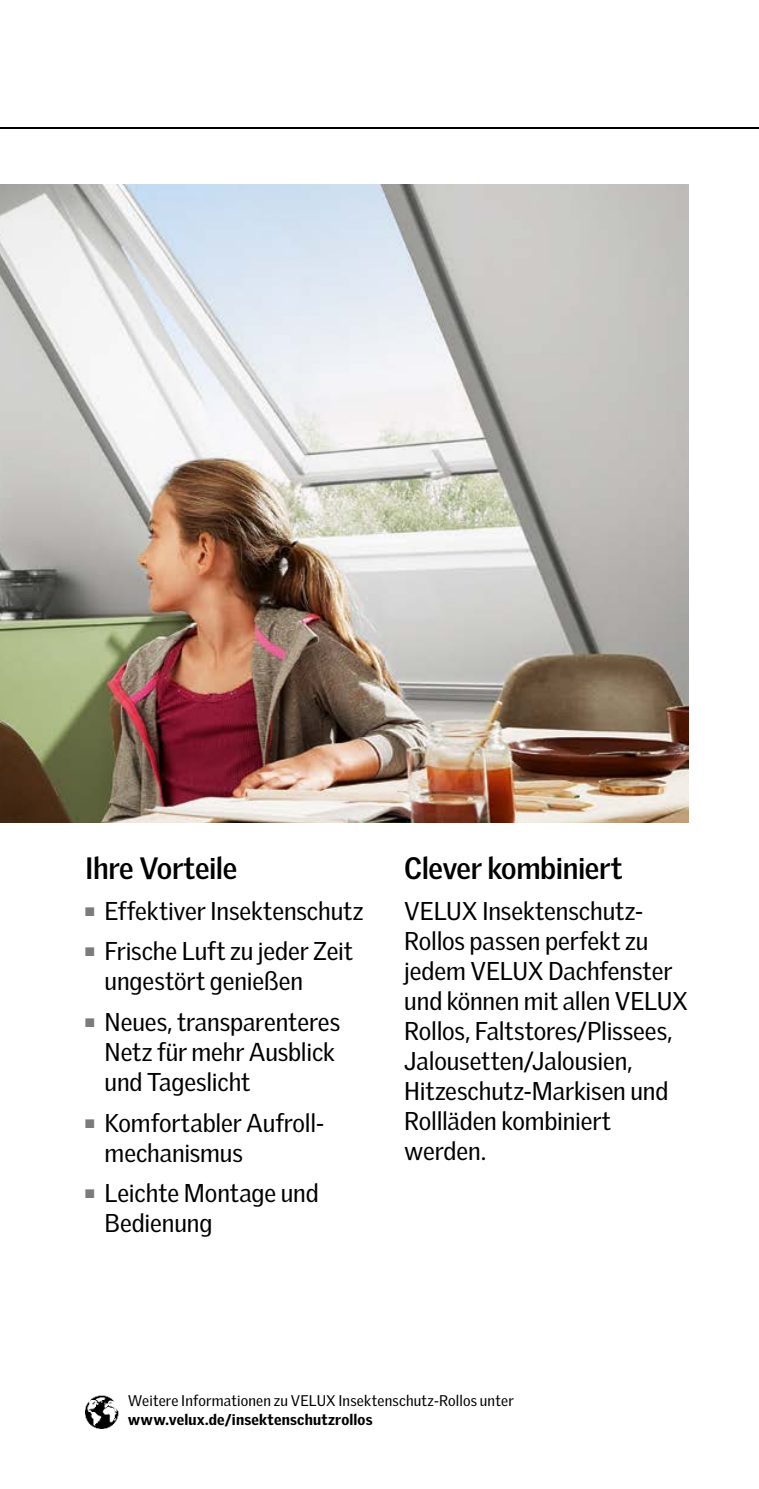
<style>
.page{position:relative;width:759px;height:1489px;background:#fff}
.page>*{position:absolute;margin:0;border:0;box-sizing:border-box;transform-origin:0 0}
.t1{font:700 30px "Velux Gothic";letter-spacing:-.015em;color:#000}
.t2{font:25px/30px "Velux Gothic";letter-spacing:-.005em;color:#000}
.t3{font:15px "Velux Gothic";letter-spacing:.01em;color:#000}
.t4{font:900 15px "Velux Gothic";letter-spacing:.015em;color:#000}
.s1{color:#7b7b79}
</style>
<div class="page">
<img style="left:0;top:184px;width:687px;height:638px">
<hr style="left:0;top:128px;width:758px;height:1px;background:#000">
<img style="left:85px;top:1395px;width:34px;height:33px">
<p class="t1" style="left:85px;top:849px;width:154px">Ihre Vorteile</p>
<p class="t2" style="left:85px;top:895px;width:280px"><span class="s1">■</span> Effektiver Insektenschutz</p>
<p class="t2" style="left:105px;top:935px;width:250px;text-indent:-19px"><span class="s1">■</span> Frische Luft zu jeder Zeit ungestört genießen</p>
<p class="t2" style="left:105px;top:1006px;width:237px;text-indent:-19px"><span class="s1">■</span> Neues, transparenteres<br>Netz für mehr Ausblick und Tageslicht</p>
<p class="t2" style="left:105px;top:1107px;width:221px;text-indent:-19px"><span class="s1">■</span> Komfortabler Aufroll&shy;mechanismus</p>
<p class="t2" style="left:105px;top:1177px;width:216px;text-indent:-19px"><span class="s1">■</span> Leichte Montage und<br>Bedienung</p>
<p class="t1" style="left:404px;top:849px;width:220px">Clever kombiniert</p>
<p class="t2" style="left:404px;top:895px;width:285px">VELUX Insektenschutz-<br>Rollos passen perfekt zu jedem VELUX Dachfenster und können mit allen VELUX<br>Rollos, Faltstores/Plissees,<br>Jalousetten/Jalousien,<br>Hitzeschutz-Markisen und<br>Rollläden kombiniert werden.</p>
<p class="t3" style="left:128px;top:1391px;width:387px">Weitere Informationen zu VELUX Insektenschutz-Rollos unter</p>
<p class="t4" style="left:128px;top:1409px;width:246px">www.velux.de/insektenschutzrollos</p>
</div>
